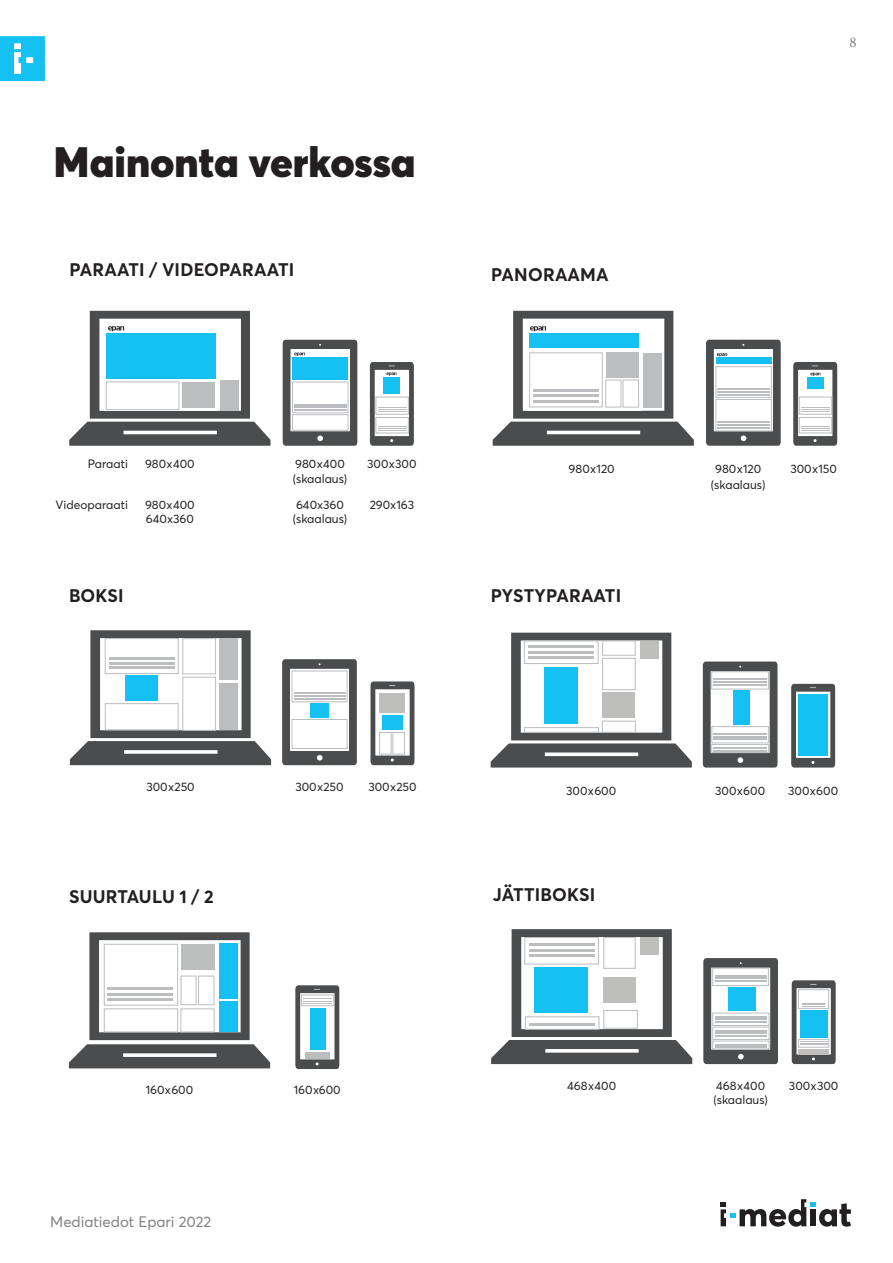
<style>
.page{position:relative;width:893px;height:1263px;background:#fff}
.page>*{position:absolute;margin:0;border:0;box-sizing:border-box;transform-origin:0 0}
.t1{font:900 42px "Averta Std PE";color:#231f20}
.Osan_otsikko{font:700 18px "Averta Std PE";letter-spacing:.01em;color:#231f20}
.t2{font:15px "Averta Std PE";color:#808285}
.t3{font:15px "Minion Pro";color:#808285}
.Mainospaikan_koko{font:12px/14.4px "Averta Std PE";color:#231f20}
</style>
<div class="page">
<svg style="left:0;top:36px;width:45px;height:45px;background:#2fc7f3"></svg>
<svg style="left:721px;top:1199px;width:130px;height:27px"></svg>
<svg style="left:69px;top:932px;width:201px;height:136px"></svg>
<div style="left:220px;top:942px;width:18px;height:56px;background:#15c0f2"></div>
<div style="left:220px;top:1001px;width:18px;height:31px;background:#15c0f2"></div>
<div style="left:104px;top:944px;width:74px;height:61px;background:#fff;border:1px solid #bcbdc0"></div>
<hr style="left:108px;top:998px;width:65px;height:3px;background:#bcbdc0">
<hr style="left:108px;top:993px;width:65px;height:2px;background:#bcbdc0">
<hr style="left:108px;top:987px;width:65px;height:3px;background:#bcbdc0">
<div style="left:104px;top:1008px;width:74px;height:24px;border:1px solid #bcbdc0"></div>
<div style="left:180px;top:1008px;width:34px;height:24px;border:1px solid #bcbdc0"></div>
<div style="left:181px;top:944px;width:33px;height:26px;background:#bcbebe"></div>
<div style="left:181px;top:976px;width:15px;height:29px;background:#fff;border:1px solid #bcbdc0"></div>
<div style="left:198px;top:976px;width:16px;height:29px;background:#fff;border:1px solid #bcbdc0"></div>
<svg style="left:295px;top:985px;width:44px;height:84px"></svg>
<div style="left:305px;top:1052px;width:25px;height:7px;background:#bcbebe"></div>
<svg style="left:793px;top:362px;width:44px;height:84px"></svg>
<svg style="left:491px;top:929px;width:201px;height:135px"></svg>
<hr style="left:529px;top:1023px;width:66px;height:2px;background:#bcbdc0">
<div style="left:525px;top:937px;width:74px;height:27px;border:1px solid #bcbdc0"></div>
<hr style="left:529px;top:954px;width:65px;height:3px;background:#bcbdc0">
<hr style="left:529px;top:949px;width:65px;height:2px;background:#bcbdc0">
<hr style="left:529px;top:943px;width:65px;height:3px;background:#bcbdc0">
<div style="left:604px;top:937px;width:31px;height:31px;border:1px solid #bcbdc0"></div>
<div style="left:525px;top:1016px;width:74px;height:13px;border:1px solid #bcbdc0"></div>
<div style="left:604px;top:1010px;width:34px;height:18px;border:1px solid #bcbdc0"></div>
<div style="left:535px;top:968px;width:53px;height:45px;background:#15c0f2"></div>
<div style="left:640px;top:937px;width:19px;height:18px;background:#bebebd"></div>
<div style="left:603px;top:977px;width:32px;height:25px;background:#bebebd"></div>
<svg style="left:703px;top:958px;width:75px;height:106px"></svg>
<div style="left:712px;top:968px;width:57px;height:18px;border:1px solid #bcbdc0"></div>
<hr style="left:715px;top:980px;width:52px;height:2px;background:#bcbdc0">
<hr style="left:715px;top:978px;width:52px;height:1px;background:#bcbdc0">
<hr style="left:715px;top:975px;width:52px;height:1px;background:#bcbdc0">
<div style="left:712px;top:1027px;width:57px;height:13px;border:1px solid #bcbdc0"></div>
<div style="left:712px;top:1013px;width:57px;height:13px;border:1px solid #bcbdc0"></div>
<hr style="left:715px;top:1035px;width:52px;height:1px;background:#bcbdc0">
<hr style="left:715px;top:1021px;width:52px;height:1px;background:#bcbdc0">
<hr style="left:715px;top:1033px;width:52px;height:1px;background:#bcbdc0">
<hr style="left:715px;top:1019px;width:52px;height:1px;background:#bcbdc0">
<hr style="left:715px;top:1030px;width:52px;height:1px;background:#bcbdc0">
<hr style="left:715px;top:1016px;width:52px;height:1px;background:#bcbdc0">
<div style="left:712px;top:1041px;width:57px;height:8px;border:1px solid #bcbdc0"></div>
<hr style="left:714px;top:1049px;width:34px;height:1px;background:#bcbdc0">
<hr style="left:715px;top:1047px;width:52px;height:1px;background:#bcbdc0">
<hr style="left:715px;top:1044px;width:52px;height:1px;background:#bcbdc0">
<div style="left:728px;top:987px;width:28px;height:24px;background:#15c0f2"></div>
<svg style="left:792px;top:980px;width:44px;height:84px"></svg>
<svg style="left:370px;top:681px;width:44px;height:84px"></svg>
<div style="left:393px;top:732px;width:12px;height:22px;border:1px solid #bcbdc0"></div>
<div style="left:379px;top:693px;width:26px;height:19px;background:#bebebd"></div>
<div style="left:382px;top:715px;width:20px;height:14px;background:#15c0f2"></div>
<div style="left:379px;top:732px;width:12px;height:22px;border:1px solid #bcbdc0"></div>
<svg style="left:282px;top:659px;width:75px;height:106px;background:#575859"></svg>
<div style="left:291px;top:669px;width:58px;height:81px;background:#fff"></div>
<div style="left:292px;top:671px;width:55px;height:31px;background:#fff;border:1px solid #bcbdc0"></div>
<hr style="left:294px;top:698px;width:51px;height:1px;background:#bcbdc0">
<hr style="left:294px;top:696px;width:51px;height:1px;background:#bcbdc0">
<hr style="left:294px;top:693px;width:51px;height:1px;background:#bcbdc0">
<div style="left:292px;top:719px;width:55px;height:29px;border:1px solid #bcbdc0"></div>
<div style="left:310px;top:704px;width:19px;height:14px;background:#15c0f2"></div>
<svg style="left:70px;top:630px;width:201px;height:135px"></svg>
<div style="left:105px;top:638px;width:73px;height:36px;border:1px solid #bcbdc0"></div>
<div style="left:105px;top:703px;width:73px;height:27px;border:1px solid #bcbdc0"></div>
<div style="left:125px;top:676px;width:33px;height:25px;background:#15c0f2"></div>
<div style="left:183px;top:638px;width:33px;height:36px;border:1px solid #bcbdc0"></div>
<div style="left:183px;top:677px;width:33px;height:54px;border:1px solid #bcbdc0"></div>
<div style="left:220px;top:639px;width:18px;height:41px;background:#bbbdbe"></div>
<div style="left:220px;top:683px;width:18px;height:47px;background:#bbbdbe"></div>
<hr style="left:109px;top:666px;width:66px;height:2px;background:#bcbdc0">
<hr style="left:109px;top:662px;width:66px;height:2px;background:#bcbdc0">
<hr style="left:109px;top:658px;width:66px;height:2px;background:#bcbdc0">
<svg style="left:791px;top:684px;width:44px;height:83px"></svg>
<div style="left:798px;top:694px;width:30px;height:61px;background:#15c0f2"></div>
<svg style="left:491px;top:633px;width:201px;height:134px"></svg>
<div style="left:524px;top:641px;width:74px;height:23px;border:1px solid #bcbdc0"></div>
<hr style="left:528px;top:656px;width:66px;height:3px;background:#bcbdc0">
<hr style="left:528px;top:651px;width:66px;height:2px;background:#bcbdc0">
<hr style="left:528px;top:645px;width:66px;height:3px;background:#bcbdc0">
<div style="left:602px;top:641px;width:33px;height:14px;border:1px solid #bcbdc0"></div>
<div style="left:524px;top:727px;width:75px;height:5px;border:1px solid #bcbdc0"></div>
<div style="left:602px;top:721px;width:34px;height:11px;border:1px solid #bcbdc0"></div>
<div style="left:640px;top:641px;width:18px;height:18px;background:#bebebd"></div>
<div style="left:602px;top:693px;width:33px;height:25px;background:#bebebd"></div>
<div style="left:544px;top:667px;width:34px;height:57px;background:#15c0f2"></div>
<svg style="left:703px;top:661px;width:74px;height:106px"></svg>
<div style="left:711px;top:671px;width:58px;height:18px;border:1px solid #bcbdc0"></div>
<hr style="left:713px;top:684px;width:53px;height:1px;background:#bcbdc0">
<hr style="left:713px;top:681px;width:53px;height:2px;background:#bcbdc0">
<hr style="left:713px;top:678px;width:53px;height:2px;background:#bcbdc0">
<div style="left:712px;top:726px;width:57px;height:17px;border:1px solid #bcbdc0"></div>
<hr style="left:713px;top:739px;width:53px;height:1px;background:#bcbdc0">
<hr style="left:713px;top:736px;width:53px;height:1px;background:#bcbdc0">
<hr style="left:713px;top:733px;width:53px;height:2px;background:#bcbdc0">
<div style="left:711px;top:744px;width:58px;height:9px;border:1px solid #bcbdc0"></div>
<hr style="left:713px;top:750px;width:53px;height:1px;background:#bcbdc0">
<hr style="left:713px;top:747px;width:53px;height:2px;background:#bcbdc0">
<div style="left:733px;top:691px;width:17px;height:34px;background:#15c0f2"></div>
<div style="left:602px;top:658px;width:33px;height:32px;border:1px solid #bcbdc0"></div>
<svg style="left:69px;top:311px;width:201px;height:135px"></svg>
<svg style="left:283px;top:340px;width:74px;height:106px"></svg>
<svg style="left:370px;top:362px;width:44px;height:84px"></svg>
<svg style="left:493px;top:311px;width:201px;height:135px"></svg>
<svg style="left:706px;top:340px;width:75px;height:106px"></svg>
<p class="t1" style="left:54px;top:132px;width:363px">Mainonta verkossa</p>
<p class="Osan_otsikko" style="left:69px;top:257px;width:227px">PARAATI / VIDEOPARAATI</p>
<p class="Osan_otsikko" style="left:491px;top:262px;width:119px">PANORAAMA</p>
<p class="t3" style="left:850px;top:32px;width:9px">8</p>
<p class="Mainospaikan_koko" style="left:88px;top:457px;width:42px">Paraati</p>
<p class="Mainospaikan_koko" style="left:56px;top:497px;width:74px">Videoparaati</p>
<p class="Mainospaikan_koko" style="left:145px;top:457px;width:51px">980 x 400</p>
<p class="Mainospaikan_koko" style="left:145px;top:497px;width:51px">980 x 400</p>
<p class="Mainospaikan_koko" style="left:146px;top:511px;width:49px">640x360</p>
<p class="Mainospaikan_koko" style="left:293px;top:457px;width:56px">980 x 400 (skaalaus)</p>
<p class="Mainospaikan_koko" style="left:293px;top:497px;width:56px">640x360 (skaalaus)</p>
<p class="Mainospaikan_koko" style="left:367px;top:457px;width:51px">300 x 300</p>
<p class="Mainospaikan_koko" style="left:370px;top:497px;width:46px">290x163</p>
<p class="Mainospaikan_koko" style="left:569px;top:461px;width:48px">980 x 120</p>
<p class="Mainospaikan_koko" style="left:715px;top:461px;width:48px">980 x 120</p>
<p class="Mainospaikan_koko" style="left:711px;top:477px;width:56px">(skaalaus)</p>
<p class="Osan_otsikko" style="left:69px;top:583px;width:56px">BOKSI</p>
<p class="Osan_otsikko" style="left:491px;top:583px;width:132px">PYSTYPARAATI</p>
<p class="Mainospaikan_koko" style="left:790px;top:461px;width:48px">300 x 150</p>
<p class="Mainospaikan_koko" style="left:146px;top:779px;width:50px">300 x 250</p>
<p class="Mainospaikan_koko" style="left:295px;top:779px;width:50px">300 x 250</p>
<p class="Mainospaikan_koko" style="left:368px;top:779px;width:50px">300 x 250</p>
<p class="Mainospaikan_koko" style="left:566px;top:783px;width:51px">300 x 600</p>
<p class="Mainospaikan_koko" style="left:715px;top:783px;width:51px">300 x 600</p>
<p class="Mainospaikan_koko" style="left:788px;top:783px;width:51px">300 x 600</p>
<p class="Osan_otsikko" style="left:69px;top:884px;width:146px">SUURTAULU 1 / 2</p>
<p class="Osan_otsikko" style="left:493px;top:882px;width:104px">JÄTTIBOKSI</p>
<p class="Mainospaikan_koko" style="left:146px;top:1082px;width:49px">160 x 600</p>
<p class="Mainospaikan_koko" style="left:294px;top:1082px;width:48px">160 x600</p>
<p class="Mainospaikan_koko" style="left:567px;top:1078px;width:51px">468 x 400</p>
<p class="Mainospaikan_koko" style="left:713px;top:1078px;width:56px">468 x 400 (skaalaus)</p>
<p class="Mainospaikan_koko" style="left:789px;top:1078px;width:51px">300 x 300</p>
<p class="t2" style="left:50px;top:1212px;width:162px">Mediatiedot Epari 2022</p>
</div>
